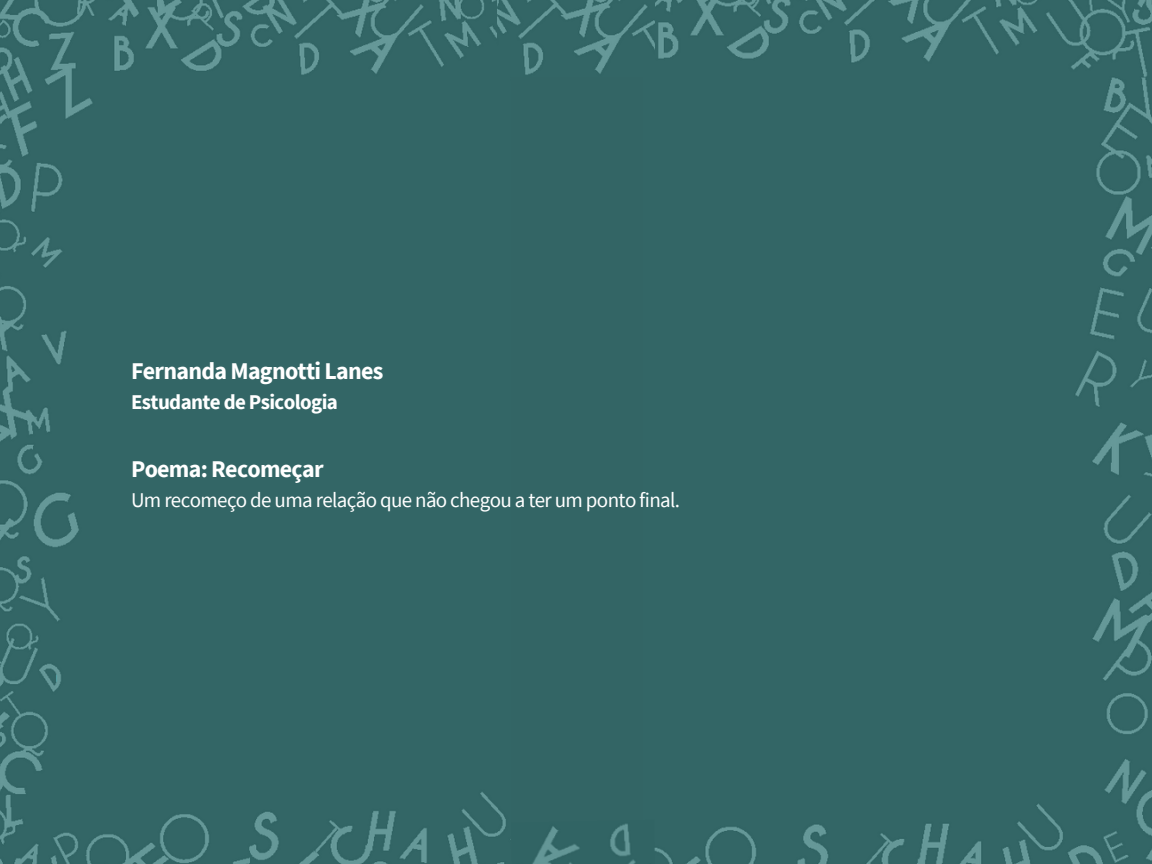
<style>
.page{position:relative;width:1152px;height:864px;background:#336565}
.page>*{position:absolute;margin:0;border:0;box-sizing:border-box;transform-origin:0 0}
.t1{font:700 24px "Source Sans Pro";letter-spacing:-.03em;color:#fff}
.t2{font:21px "Source Sans Pro";letter-spacing:-.03em;color:#fff}
.t3{font:700 21px "Source Sans Pro";letter-spacing:-.03em;color:#fff}
</style>
<div class="page">
<img style="left:0;top:0;width:511px;height:864px">
<img style="left:655px;top:0;width:497px;height:864px">
<img style="left:497px;top:0;width:158px;height:77px">
<img style="left:532px;top:820px;width:124px;height:44px">
<h1 class="t1" style="left:131px;top:355px;width:254px">Fernanda Magnotti Lanes</h1>
<h1 class="t3" style="left:131px;top:389px;width:208px">Estudante de Psicologia</h1>
<p class="t1" style="left:131px;top:453px;width:194px">Poema: Recomeçar</p>
<p class="t2" style="left:131px;top:487px;width:551px">Um recomeço de uma relação que não chegou a ter um ponto final.</p>
</div>
